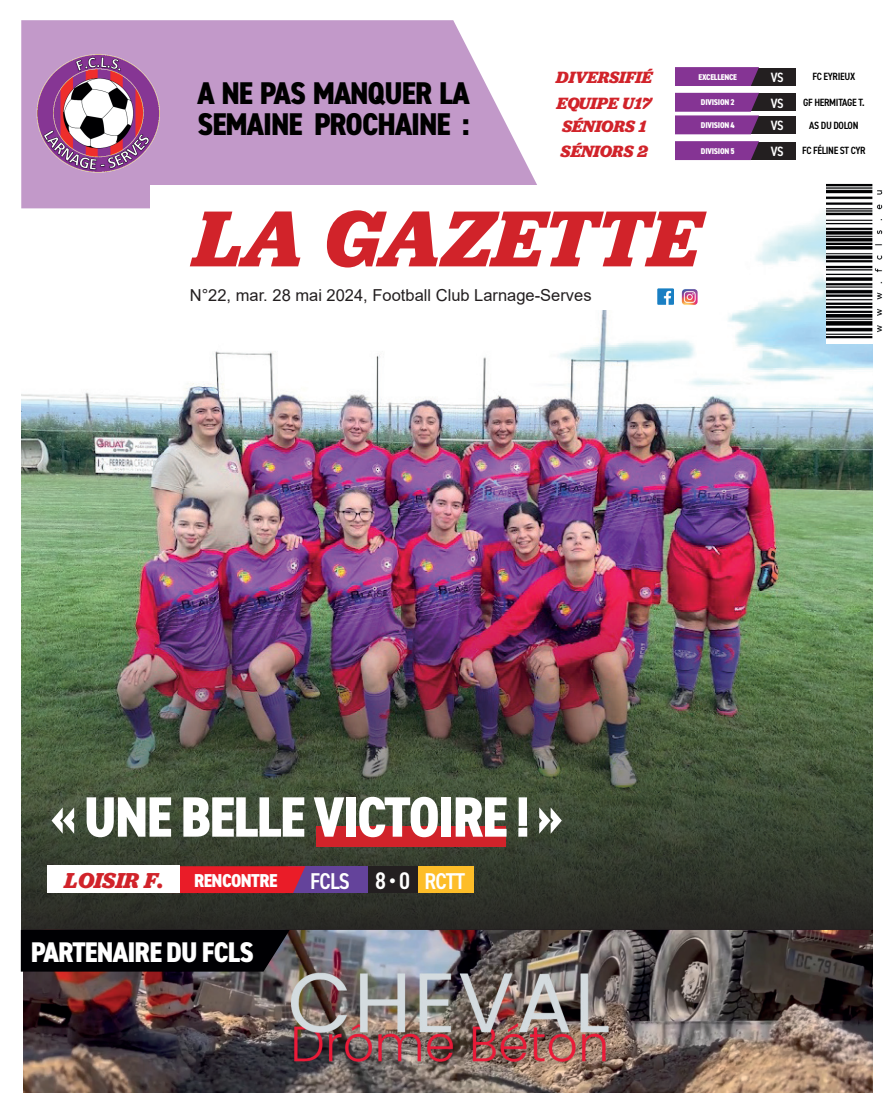
<style>
.page{position:relative;width:893px;height:1115px;background:#fff}
.page>*{position:absolute;margin:0;border:0;box-sizing:border-box;transform-origin:0 0}
.t1{font:italic 700 82.5px "Jubilat";color:#d1232a}
.t2{font:800 condensed 57px "DIN2014";letter-spacing:-.03em;color:#fff}
.t3{font:800 condensed 31.5px/31.5px "DIN2014";letter-spacing:-.03em;color:#000}
.t4{font:800 condensed 28.5px "DIN2014";letter-spacing:-.03em;color:#fff}
.t5{font:600 condensed 22.95px "DIN2014";letter-spacing:-.03em;color:#fff}
.t6{font:italic 700 22.5px "Jubilat";color:#d1232a}
.t7{font:800 condensed 18.75px "DIN2014";letter-spacing:-.03em;color:#fff}
.t8{font:italic 700 16.95px "Jubilat";color:#d1232a}
.t9{font:16.5px "Arial";color:#231f20}
.t10{font:600 condensed 13.5px "DIN2014";letter-spacing:-.04em;color:#fff}
.t11{font:600 condensed 10.5px "DIN2014";letter-spacing:-.03em;color:#000}
.t12{font:800 condensed 8.4px "DIN2014";letter-spacing:-.03em;color:#fff}
.s1{font-size:24px}
</style>
<div class="page">
<img style="left:21px;top:208px;width:852px;height:398px">
<img style="left:23px;top:929px;width:850px;height:163px">
<div style="left:21px;top:930px;width:269px;height:41px;background:#000003"></div>
<svg style="left:21px;top:20px;width:516px;height:188px;background:#c7a2ce"></svg>
<img style="left:31px;top:54px;width:135px;height:119px">
<img style="left:21px;top:606px;width:852px;height:323px">
<div style="left:288px;top:866px;width:84px;height:27px;background:#64439b"></div>
<div style="left:416px;top:866px;width:58px;height:27px;background:#fdbd28"></div>
<svg style="left:180px;top:866px;width:125px;height:27px;background:#e21e2d"></svg>
<div style="left:368px;top:866px;width:49px;height:27px;background:#231f20"></div>
<div style="left:48px;top:865px;width:132px;height:28px;background:#fff"></div>
<img style="left:826px;top:183px;width:56px;height:160px">
<div style="left:150px;top:185px;width:594px;height:125px;background:#fff"></div>
<img style="left:657px;top:289px;width:17px;height:16px">
<img style="left:682px;top:289px;width:16px;height:16px">
<div style="left:317px;top:826px;width:189px;height:20px;background:#d1232a"></div>
<div style="left:750px;top:116px;width:54px;height:18px;background:#231f20"></div>
<div style="left:796px;top:115px;width:76px;height:19px;background:#fff"></div>
<div style="left:534px;top:115px;width:140px;height:20px;background:#fff"></div>
<div style="left:750px;top:68px;width:54px;height:17px;background:#231f20"></div>
<svg style="left:675px;top:67px;width:84px;height:19px;background:#80348e"></svg>
<div style="left:796px;top:67px;width:76px;height:19px;background:#fff"></div>
<div style="left:534px;top:67px;width:140px;height:19px;background:#fff"></div>
<div style="left:750px;top:142px;width:54px;height:17px;background:#231f20"></div>
<svg style="left:675px;top:141px;width:84px;height:19px;background:#81348f"></svg>
<div style="left:796px;top:141px;width:76px;height:19px;background:#fff"></div>
<div style="left:534px;top:141px;width:140px;height:19px;background:#fff"></div>
<div style="left:750px;top:93px;width:54px;height:18px;background:#231f20"></div>
<svg style="left:675px;top:93px;width:84px;height:41px;background:#8c4598"></svg>
<div style="left:796px;top:92px;width:76px;height:20px;background:#fff"></div>
<div style="left:534px;top:92px;width:140px;height:20px;background:#fff"></div>
<h3 class="t3" style="left:197px;top:77px;width:274px">A NE PAS MANQUER LA<br>SEMAINE PROCHAINE :</h3>
<p class="t8" style="left:556px;top:67px;width:97px">DIVERSIFIÉ</p>
<p class="t12" style="left:699px;top:71px;width:40px">EXCELLENCE</p>
<p class="t10" style="left:771px;top:68px;width:14px">VS</p>
<p class="t11" style="left:812px;top:70px;width:44px">FC EYRIEUX</p>
<p class="t8" style="left:557px;top:92px;width:96px">EQUIPE U17</p>
<p class="t12" style="left:701px;top:97px;width:35px">DIVISION 2</p>
<p class="t10" style="left:771px;top:94px;width:14px">VS</p>
<p class="t11" style="left:803px;top:95px;width:63px">GF HERMITAGE T.</p>
<p class="t8" style="left:562px;top:115px;width:86px">SÉNIORS 1</p>
<p class="t12" style="left:701px;top:119px;width:35px">DIVISION 4</p>
<p class="t10" style="left:771px;top:117px;width:14px">VS</p>
<p class="t11" style="left:809px;top:118px;width:51px">AS DU DOLON</p>
<p class="t8" style="left:561px;top:141px;width:89px">SÉNIORS 2</p>
<p class="t12" style="left:701px;top:145px;width:35px">DIVISION 5</p>
<p class="t10" style="left:771px;top:142px;width:14px">VS</p>
<p class="t11" style="left:802px;top:144px;width:65px">FC FÉLINE ST CYR</p>
<h1 class="t1" style="left:194px;top:185px;width:507px">LA GAZETTE</h1>
<p class="t9" style="left:190px;top:284px;width:403px">N°22, mar. 28 mai 2024, Football Club Larnage-Serves</p>
<h2 class="t2" style="left:50px;top:779px;width:515px">« UNE BELLE VICTOIRE ! »</h2>
<h3 class="t6" style="left:65px;top:865px;width:101px">LOISIR F.</h3>
<p class="t7" style="left:194px;top:868px;width:85px">RENCONTRE</p>
<h3 class="t5" style="left:310px;top:865px;width:156px">FCLS <span class="s1">8 • 0</span> RCTT</h3>
<h3 class="t4" style="left:31px;top:933px;width:224px">PARTENAIRE DU FCLS</h3>
</div>
